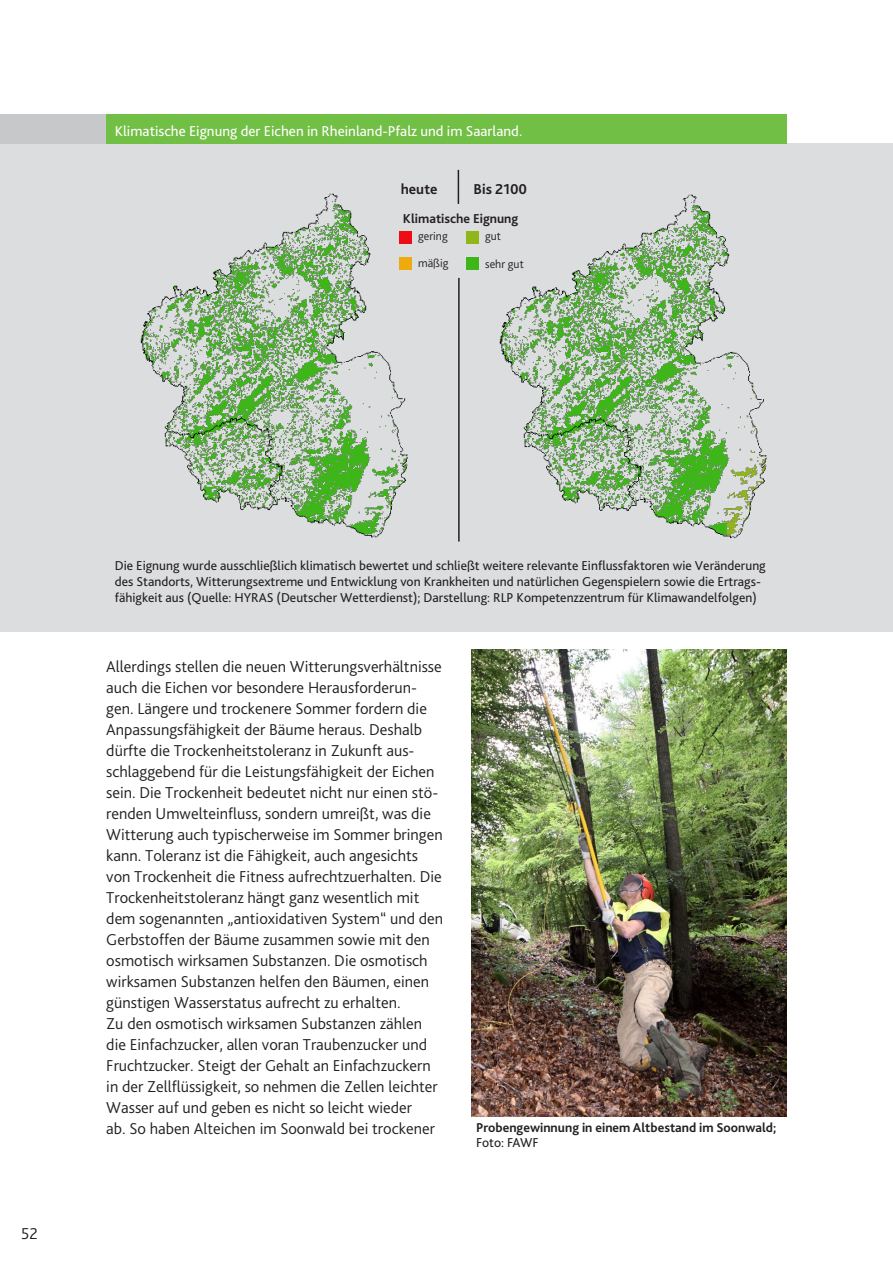
<style>
.page{position:relative;width:893px;height:1263px;background:#fff}
.page>*{position:absolute;margin:0;border:0;box-sizing:border-box;transform-origin:0 0}
.t1{font:300 16.5px/21px "Bliss 2";color:#231f20}
.t2{font:15px "Bliss 2";color:#fff}
.t3{font:700 15px "Bliss 2";color:#231f20}
.t4{font:13.5px/16.2px "Bliss 2";color:#231f20}
.p_Fotobeschreibung{font:700 13.5px/15px "Bliss 2";color:#231f20}
.t5{font:300 12px "Bliss 2";color:#231f20}
.s1{font-weight:400}
</style>
<div class="page">
<div style="left:0;top:143px;width:893px;height:488px;background:#dcdddf"></div>
<div style="left:466px;top:231px;width:13px;height:13px;background:#91b61a"></div>
<div style="left:466px;top:257px;width:13px;height:12px;background:#3eb61a"></div>
<img style="left:140px;top:193px;width:272px;height:345px">
<img style="left:471px;top:194px;width:296px;height:345px">
<div style="left:0;top:114px;width:114px;height:30px;background:#c7c8ca"></div>
<div style="left:106px;top:114px;width:681px;height:30px;background:#71bf44"></div>
<img style="left:472px;top:649px;width:315px;height:467px">
<hr style="left:458px;top:170px;width:1px;height:34px;background:#231f20">
<hr style="left:458px;top:278px;width:2px;height:263px;background:#231f20">
<p class="t2" style="left:115px;top:122px;width:409px">Klimatische Eignung der Eichen in Rheinland-Pfalz und im Saarland.</p>
<p class="t3" style="left:401px;top:180px;width:38px">heute</p>
<p class="t3" style="left:474px;top:180px;width:55px">Bis 2100</p>
<p class="p_Fotobeschreibung" style="left:403px;top:211px;width:117px">Klimatische Eignung</p>
<p class="t5" style="left:418px;top:228px;width:31px">gering</p>
<p class="t5" style="left:485px;top:228px;width:17px">gut</p>
<p class="t5" style="left:418px;top:256px;width:32px">mäßig</p>
<p class="t5" style="left:485px;top:256px;width:40px">sehr gut</p>
<p class="t1" style="left:21px;top:1223px;width:18px">52</p>
<p class="t4" style="left:115px;top:557px;width:652px">Die Eignung wurde ausschließlich klimatisch bewertet und schließt weitere relevante Einflussfaktoren wie Veränderung des Standorts, Witterungsextreme und Entwicklung von Krankheiten und natürlichen Gegenspielern sowie die Ertrags&shy;fähigkeit aus (Quelle: HYRAS (Deutscher Wetterdienst); Darstellung: RLP Kompetenzzentrum für Klimawandelfolgen)</p>
<p class="t1" style="left:106px;top:656px;width:338px">Allerdings stellen die neuen Witterungsverhältnisse auch die Eichen vor besondere Herausforderun&shy;gen. Längere und trockenere Sommer fordern die Anpassungsfähigkeit der Bäume heraus. Deshalb dürfte die Trockenheitstoleranz in Zukunft aus&shy;schlaggebend für die Leistungsfähigkeit der Eichen sein. Die Trockenheit bedeutet nicht nur einen stö&shy;renden Umwelteinfluss, sondern umreißt, was die Witterung auch typischerweise im Sommer bringen kann. Toleranz ist die Fähigkeit, auch angesichts von Trockenheit die Fitness aufrechtzuerhalten. Die Trockenheitstoleranz hängt ganz wesentlich mit dem sogenannten „antioxidativen System“ und den Gerbstoffen der Bäume zusammen sowie mit den osmotisch wirksamen Substanzen. Die osmotisch wirksamen Substanzen helfen den Bäumen, einen günstigen Wasserstatus aufrecht zu erhalten.</p>
<p class="t1" style="left:106px;top:1013px;width:333px">Zu den osmotisch wirksamen Substanzen zählen die Einfachzucker, allen voran Traubenzucker und Fruchtzucker. Steigt der Gehalt an Einfachzuckern in der Zellflüssigkeit, so nehmen die Zellen leichter Wasser auf und geben es nicht so leicht wieder<br>ab. So haben Alteichen im Soonwald bei trockener</p>
<p class="p_Fotobeschreibung" style="left:476px;top:1120px;width:302px">Probengewinnung in einem Altbestand im Soonwald;<br><span class="s1">Foto: FAWF</span></p>
</div>
